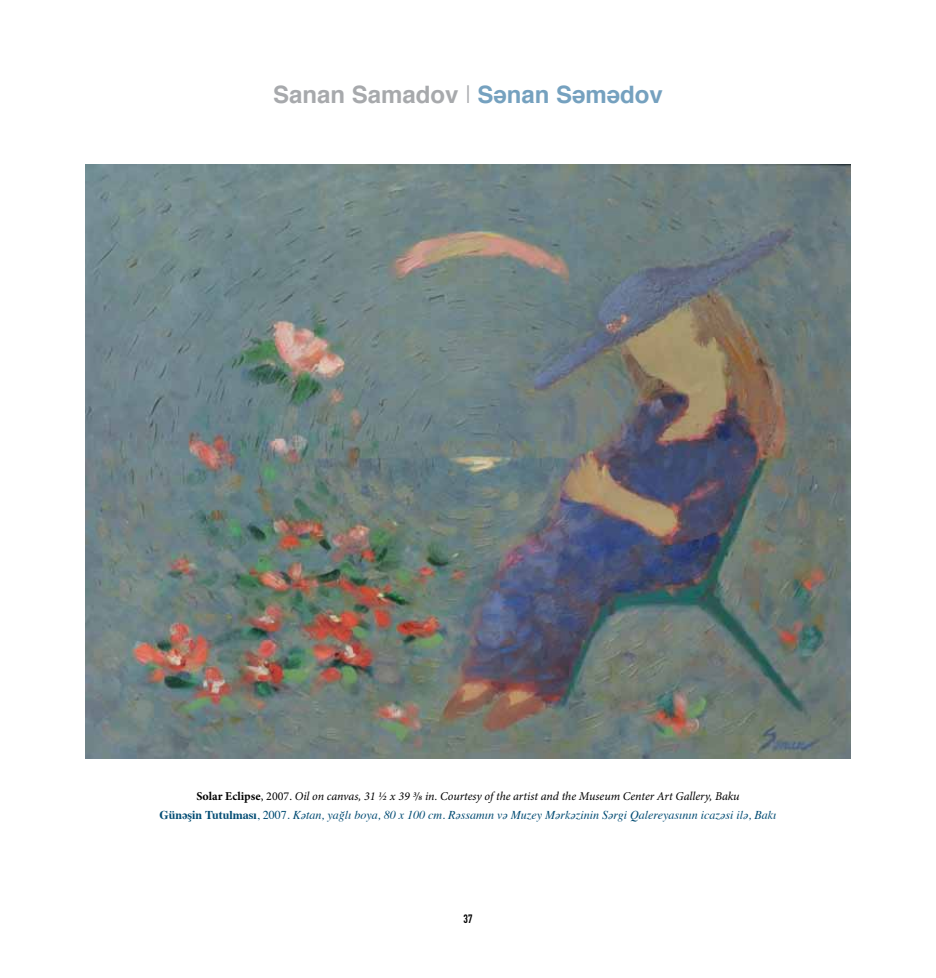
<style>
.page{position:relative;width:936px;height:978px;background:#fff}
.page>*{position:absolute;margin:0;border:0;box-sizing:border-box;transform-origin:0 0}
.t1{font:700 24px "Helvetica";color:#a7a9ac}
.t2{font:italic 12px "Times";color:#004b73}
.t3{font:italic 12px "Minion Pro";letter-spacing:-.005em;color:#000}
.t4{font:12px "DIN Engschrift Alternate";color:#000}
.s1{font-weight:300}
.s2{color:#75a1bf}
.s3{font-weight:700;font-style:normal}
.s4{font-style:normal}
</style>
<div class="page">
<img style="left:85px;top:165px;width:765px;height:593px">
<h1 class="t1" style="left:273px;top:73px;width:391px">Sanan Samadov <span class="s1">|</span> <span class="s2">Sənan Səmədov</span></h1>
<p class="t3" style="left:196px;top:788px;width:544px"><span class="s3">Solar Eclipse</span><span class="s4">, 2007.</span> Oil on canvas, 31 ½ x 39 3/8 in. Courtesy of the artist and the Museum Center Art Gallery, Baku</p>
<p class="t2" style="left:160px;top:804px;width:618px"><span class="s3">Günəşin Tutulması</span><span class="s4">, 2007.</span> Kətan, yağlı boya, 80 x 100 cm. Rəssamın və Muzey Mərkəzinin Sərgi Qalereyasının icazəsi ilə, Bakı</p>
<p class="t4" style="left:463px;top:912px;width:10px">37</p>
</div>
